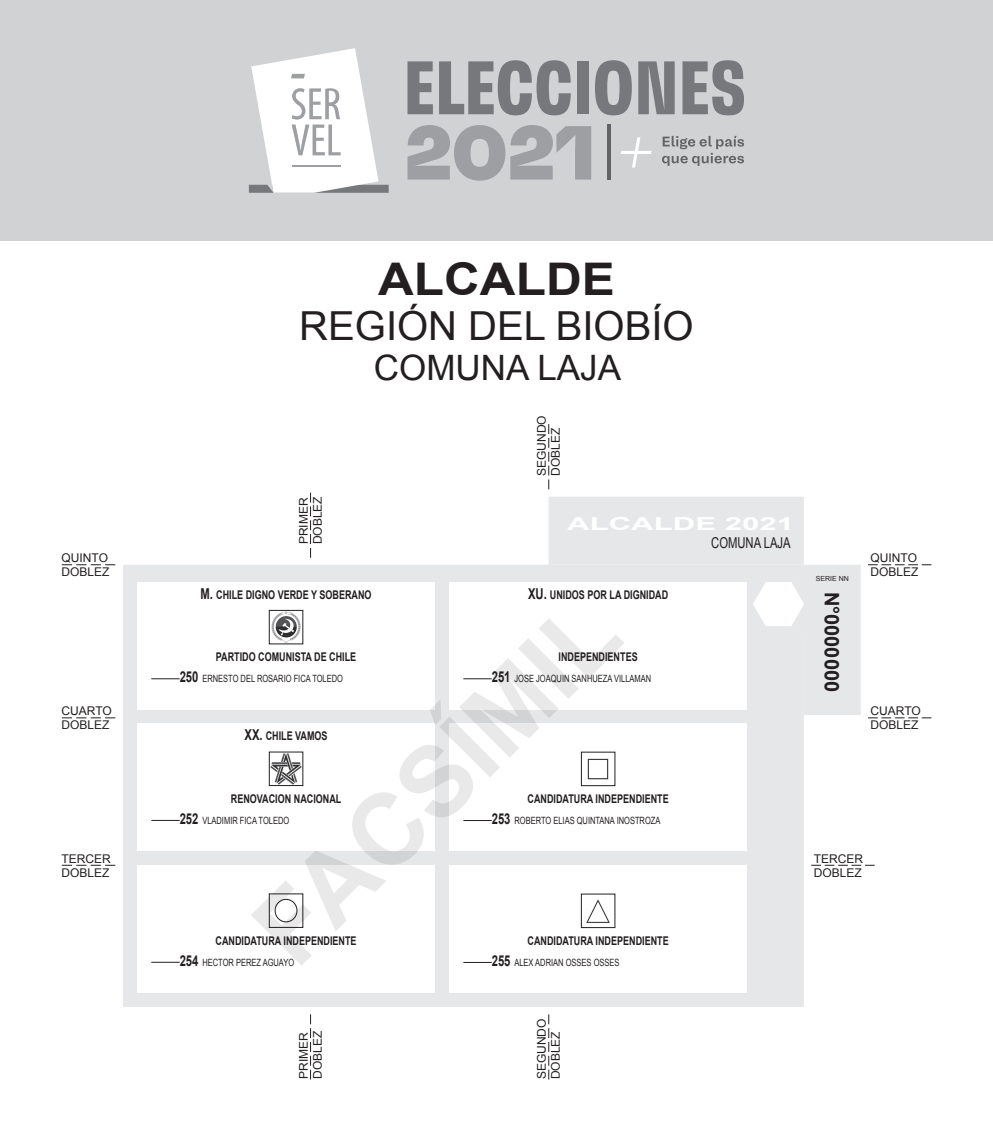
<style>
.page{position:relative;width:993px;height:1134px;background:#fff}
.page>*{position:absolute;margin:0;border:0;box-sizing:border-box;transform-origin:0 0}
.t1{font:700 100px "Arial";color:#231f20}
.t2{font:700 45px "Arial";color:#231f20;scale:1.1 1}
.t3{font:40px "Arial";color:#231f20}
.t4{font:35px "Arial";color:#231f20}
.t5{font:700 20px "Arial";color:#231f20}
.t6{font:700 18px "Arial";color:#fff;scale:1.73 1}
.t7{font:15px "Arial";color:#231f20;scale:.75 1}
.t8{font:700 12px "Arial";color:#231f20;scale:.75 1}
.t9{font:12px/14px "Arial";color:#231f20}
.t10{font:10px "Arial";color:#231f20;scale:.75 1}
.t11{font:7px "Arial";color:#231f20}
.s1{font-size:15px}
.s2{font-weight:700;font-size:15px}
</style>
<div class="page">
<div style="left:0;top:0;width:992px;height:241px;background:#d1d2d4"></div>
<svg style="left:548px;top:424px;width:1px;height:65px"></svg>
<svg style="left:548px;top:1014px;width:1px;height:65px"></svg>
<svg style="left:310px;top:1014px;width:1px;height:65px"></svg>
<svg style="left:62px;top:718px;width:53px;height:1px"></svg>
<svg style="left:62px;top:564px;width:53px;height:1px"></svg>
<svg style="left:62px;top:865px;width:53px;height:1px"></svg>
<svg style="left:868px;top:718px;width:63px;height:1px"></svg>
<svg style="left:868px;top:564px;width:63px;height:1px"></svg>
<svg style="left:407px;top:61px;width:26px;height:53px"></svg>
<svg style="left:439px;top:60px;width:131px;height:55px"></svg>
<div style="left:576px;top:61px;width:12px;height:53px;background:#76787b"></div>
<svg style="left:595px;top:60px;width:36px;height:55px"></svg>
<svg style="left:638px;top:61px;width:36px;height:53px"></svg>
<svg style="left:682px;top:60px;width:61px;height:55px"></svg>
<svg style="left:407px;top:125px;width:184px;height:56px"></svg>
<svg style="left:621px;top:137px;width:30px;height:31px"></svg>
<hr style="left:607px;top:124px;width:3px;height:56px;background:#636366">
<svg style="left:662px;top:136px;width:81px;height:30px"></svg>
<svg style="left:249px;top:48px;width:139px;height:145px"></svg>
<svg style="left:123px;top:497px;width:737px;height:510px"></svg>
<svg style="left:548px;top:497px;width:312px;height:218px"></svg>
<h2 class="t2" style="left:378px;top:250px;width:216px">ALCALDE</h2>
<h3 class="t3" style="left:299px;top:300px;width:396px">REGIÓN DEL BIOBÍO</h3>
<h3 class="t4" style="left:374px;top:345px;width:249px">COMUNA LAJA</h3>
<p class="t9" style="left:534px;top:476px;width:62px;rotate:-90deg">SEGUNDO<br>DOBLEZ</p>
<p class="t9" style="left:296px;top:544px;width:50px;rotate:-90deg">PRIMER<br>DOBLEZ</p>
<h3 class="t6" style="left:567px;top:511px;width:133px">ALCALDE 2021</h3>
<p class="t7" style="left:711px;top:533px;width:107px">COMUNA LAJA</p>
<p class="t9" style="left:61px;top:551px;width:50px">QUINTO<br>DOBLEZ</p>
<p class="t11" style="left:815px;top:574px;width:35px">SERIE NN</p>
<p class="t11" style="left:838px;top:574px;width:12px">GK</p>
<p class="t9" style="left:870px;top:551px;width:50px">QUINTO<br>DOBLEZ</p>
<p class="t9" style="left:61px;top:704px;width:52px">CUARTO<br>DOBLEZ</p>
<p class="t9" style="left:61px;top:851px;width:51px">TERCER<br>DOBLEZ</p>
<p class="t8" style="left:528px;top:587px;width:188px"><span class="s1">XU.</span> UNIDOS POR LA DIGNIDAD</p>
<p class="t8" style="left:200px;top:587px;width:229px"><span class="s1">M.</span> CHILE DIGNO VERDE Y SOBERANO</p>
<h1 class="t1" style="left:225px;top:899px;width:468px;rotate:-45deg">FACSÍMIL</h1>
<p class="t8" style="left:558px;top:649px;width:107px">INDEPENDIENTES</p>
<p class="t10" style="left:491px;top:672px;width:214px"><span class="s2">251</span> JOSE JOAQUIN SANHUEZA VILLAMAN</p>
<p class="t8" style="left:216px;top:649px;width:189px">PARTIDO COMUNISTA DE CHILE</p>
<p class="t10" style="left:180px;top:672px;width:219px"><span class="s2">250</span> ERNESTO DEL ROSARIO FICA TOLEDO</p>
<p class="t8" style="left:244px;top:728px;width:112px"><span class="s1">XX.</span> CHILE VAMOS</p>
<p class="t8" style="left:231px;top:791px;width:149px">RENOVACION NACIONAL</p>
<p class="t10" style="left:180px;top:814px;width:148px"><span class="s2">252</span> VLADIMIR FICA TOLEDO</p>
<p class="t8" style="left:527px;top:791px;width:190px">CANDIDATURA INDEPENDIENTE</p>
<p class="t10" style="left:491px;top:814px;width:226px"><span class="s2">253</span> ROBERTO ELIAS QUINTANA INOSTROZA</p>
<p class="t8" style="left:215px;top:933px;width:190px">CANDIDATURA INDEPENDIENTE</p>
<p class="t10" style="left:180px;top:956px;width:154px"><span class="s2">254</span> HECTOR PEREZ AGUAYO</p>
<p class="t8" style="left:527px;top:933px;width:190px">CANDIDATURA INDEPENDIENTE</p>
<p class="t10" style="left:491px;top:956px;width:172px"><span class="s2">255</span> ALEX ADRIAN OSSES OSSES</p>
<h3 class="t5" style="left:844px;top:592px;width:102px;rotate:90deg">N°0000000</h3>
<p class="t9" style="left:870px;top:704px;width:52px">CUARTO<br>DOBLEZ</p>
<p class="t9" style="left:813px;top:851px;width:51px">TERCER<br>DOBLEZ</p>
<p class="t9" style="left:296px;top:1078px;width:50px;rotate:-90deg">PRIMER<br>DOBLEZ</p>
<p class="t9" style="left:534px;top:1079px;width:62px;rotate:-90deg">SEGUNDO<br>DOBLEZ</p>
</div>
